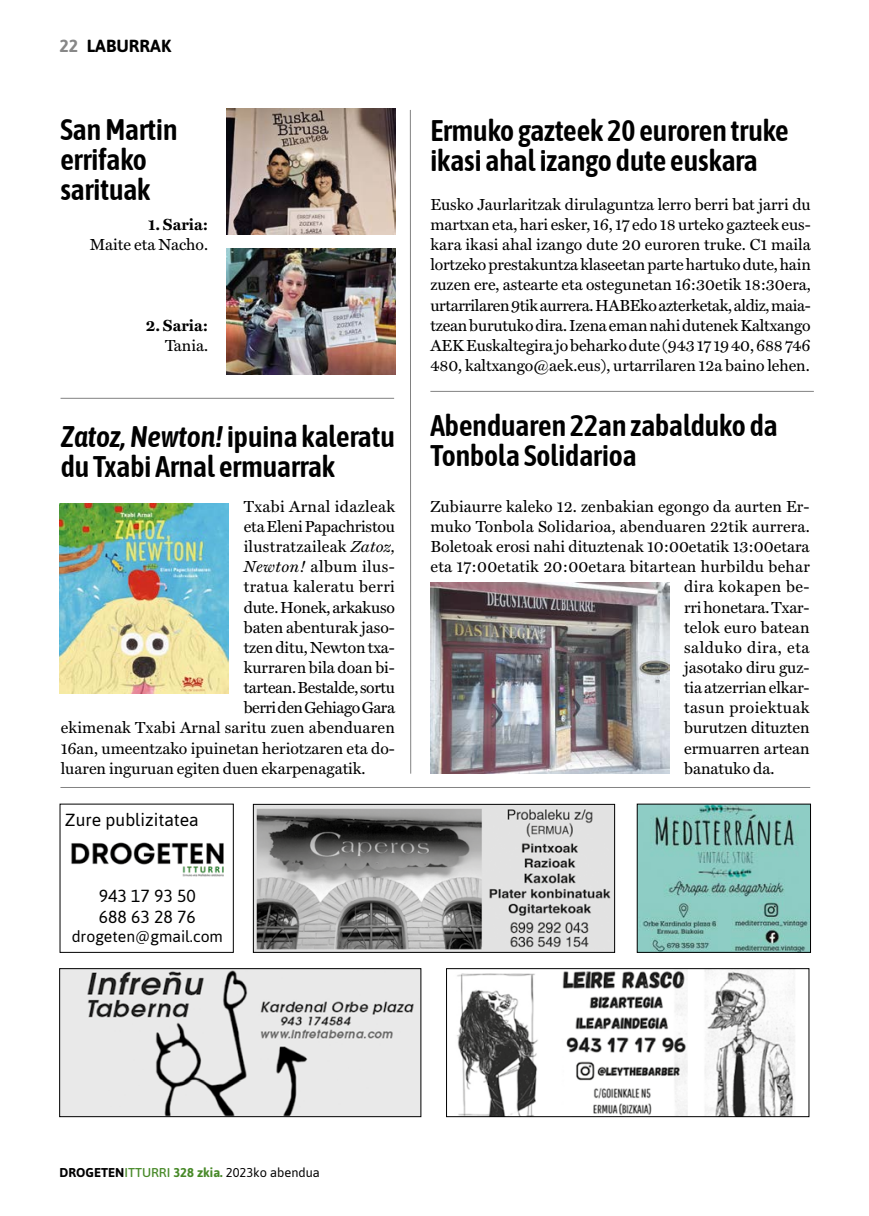
<style>
.page{position:relative;width:869px;height:1216px;background:#fff}
.page>*{position:absolute;margin:0;border:0;box-sizing:border-box;transform-origin:0 0}
.t1{font:600 29.75px/29.8px "Asap Condensed";color:#000}
.t2{font:17.5px/21px "Asap";color:#000}
.t3{font:700 17.5px "Asap";color:#000}
.t4{font:16.1px/20.1px "Miller Text Roman";color:#000;text-align:justify}
.t5{font:16.1px "Miller Text Roman";letter-spacing:.025em;color:#000}
.t6{font:16.1px "Miller Text Roman";letter-spacing:-.025em;color:#000}
.t7{font:16.1px "Miller Text Roman";letter-spacing:.02em;color:#000}
.t8{font:700 16.1px "Miller Text";color:#000}
.t9{font:16.1px "Miller Text Roman";letter-spacing:.035em;color:#000}
.t10{font:15.75px "Asap";color:#000}
.t11{font:12.78px "Asap";color:#000}
.s1{color:#878787}
.s2{font-style:italic}
.s3{font-family:"Miller Text";font-style:italic}
.s4{font-weight:700}
.s5{font-weight:500;color:#478928}
.s6{font-weight:700;color:#478928}
</style>
<div class="page">
<img style="left:226px;top:108px;width:169px;height:126px">
<img style="left:226px;top:248px;width:169px;height:126px">
<img style="left:60px;top:503px;width:169px;height:190px">
<img style="left:430px;top:582px;width:238px;height:191px">
<hr style="left:410px;top:110px;width:1px;height:663px;background:#000">
<hr style="left:60px;top:787px;width:749px;height:1px;background:#000">
<hr style="left:430px;top:391px;width:383px;height:1px;background:#000">
<hr style="left:60px;top:398px;width:334px;height:1px;background:#000">
<img style="left:457px;top:970px;width:338px;height:145px">
<div style="left:446px;top:968px;width:363px;height:149px;border:1px solid #000"></div>
<img style="left:61px;top:970px;width:358px;height:145px">
<div style="left:59px;top:968px;width:362px;height:149px;border:1px solid #000"></div>
<img style="left:71px;top:842px;width:153px;height:35px">
<img style="left:255px;top:806px;width:357px;height:144px">
<div style="left:253px;top:804px;width:361px;height:148px;border:1px solid #000"></div>
<img style="left:638px;top:805px;width:170px;height:145px">
<p class="t3" style="left:59px;top:36px;width:113px"><span class="s1">22</span> LABURRAK</p>
<h1 class="t1" style="left:60px;top:113px;width:118px">San Martin errifako sarituak</h1>
<h1 class="t1" style="left:430px;top:114px;width:360px">Ermuko gazteek 20 euroren truke ikasi ahal izango dute euskara</h1>
<p class="t4" style="left:430px;top:194px;width:382px">Eusko Jaurlaritzak dirulaguntza lerro berri bat jarri du martxan eta, hari esker, 16, 17 edo 18 urteko gazteek eus&shy;kara ikasi ahal izango dute 20 euroren truke. C1 maila lortzeko prestakuntza klaseetan parte hartuko dute, hain zuzen ere, astearte eta ostegunetan 16:30etik 18:30era, urtarrilaren 9tik aurrera. HABEko azterketak, aldiz, maia&shy;tzean burutuko dira. Izena eman nahi dutenek Kaltxango AEK Euskaltegira jo beharko dute (943 17 19 40, 688 746<br>480, kaltxango@aek.eus), urtarrilaren 12a baino lehen.</p>
<p class="t8" style="left:148px;top:215px;width:61px">1. Saria:</p>
<p class="t4" style="left:90px;top:234px;width:120px">Maite eta Nacho.</p>
<p class="t8" style="left:146px;top:315px;width:64px">2. Saria:</p>
<p class="t4" style="left:165px;top:335px;width:44px">Tania.</p>
<h1 class="t1" style="left:61px;top:420px;width:335px"><span class="s2">Zatoz, Newton!</span> ipuina kaleratu du Txabi Arnal ermuarrak</h1>
<p class="t7" style="left:243px;top:497px;width:153px">Txabi Arnal idazleak</p>
<p class="t4" style="left:243px;top:516px;width:153px">eta Eleni Papachristou</p>
<p class="t4" style="left:243px;top:536px;width:153px">ilustratzaileak <span class="s3">Zatoz,</span></p>
<p class="t5" style="left:243px;top:557px;width:153px"><span class="s3">Newton!</span> album ilus-</p>
<p class="t5" style="left:243px;top:577px;width:153px">tratua kaleratu berri</p>
<p class="t4" style="left:243px;top:597px;width:153px">dute. Honek, arkakuso</p>
<p class="t4" style="left:243px;top:617px;width:153px">baten abenturak jaso-</p>
<p class="t4" style="left:243px;top:637px;width:153px">tzen ditu, Newton txa-</p>
<p class="t4" style="left:243px;top:657px;width:153px">kurraren bila doan bi-</p>
<p class="t6" style="left:243px;top:678px;width:153px">tartean. Bestalde, sortu</p>
<p class="t6" style="left:243px;top:698px;width:153px">berri den Gehiago Gara</p>
<p class="t4" style="left:61px;top:717px;width:335px">ekimenak Txabi Arnal saritu zuen abenduaren</p>
<p class="t4" style="left:61px;top:737px;width:335px">16an, umeentzako ipuinetan heriotzaren eta do-</p>
<p class="t4" style="left:61px;top:758px;width:306px">luaren inguruan egiten duen ekarpenagatik.</p>
<p class="t2" style="left:65px;top:809px;width:135px">Zure publizitatea</p>
<p class="t2" style="left:99px;top:885px;width:98px">943 17 93 50<br>688 63 28 76</p>
<p class="t10" style="left:72px;top:927px;width:153px">drogeten@gmail.com</p>
<h1 class="t1" style="left:430px;top:409px;width:349px">Abenduaren 22an zabalduko da<br>Tonbola Solidarioa</h1>
<p class="t4" style="left:430px;top:496px;width:380px">Zubiaurre kaleko 12. zenbakian egongo da aurten Er-</p>
<p class="t4" style="left:430px;top:516px;width:381px">muko Tonbola Solidarioa, abenduaren 22tik aurrera.</p>
<p class="t4" style="left:430px;top:536px;width:380px">Boletoak erosi nahi dituztenak 10:00etatik 13:00etara</p>
<p class="t4" style="left:430px;top:556px;width:381px">eta 17:00etatik 20:00etara bitartean hurbildu behar</p>
<p class="t5" style="left:683px;top:577px;width:127px">dira kokapen be-</p>
<p class="t4" style="left:683px;top:597px;width:127px">rri honetara. Txar-</p>
<p class="t4" style="left:683px;top:617px;width:127px">telok euro batean</p>
<p class="t9" style="left:683px;top:637px;width:127px">salduko dira, eta</p>
<p class="t4" style="left:683px;top:657px;width:127px">jasotako diru guz-</p>
<p class="t4" style="left:683px;top:677px;width:127px">tia atzerrian elkar-</p>
<p class="t5" style="left:683px;top:698px;width:127px">tasun proiektuak</p>
<p class="t4" style="left:683px;top:717px;width:127px">burutzen dituzten</p>
<p class="t4" style="left:683px;top:737px;width:127px">ermuarren artean</p>
<p class="t4" style="left:683px;top:758px;width:92px">banatuko da.</p>
<p class="t11" style="left:60px;top:1164px;width:262px"><span class="s4">DROGETEN</span><span class="s5">ITTURRI</span> <span class="s6">328 zkia.</span> 2023ko abendua</p>
</div>
